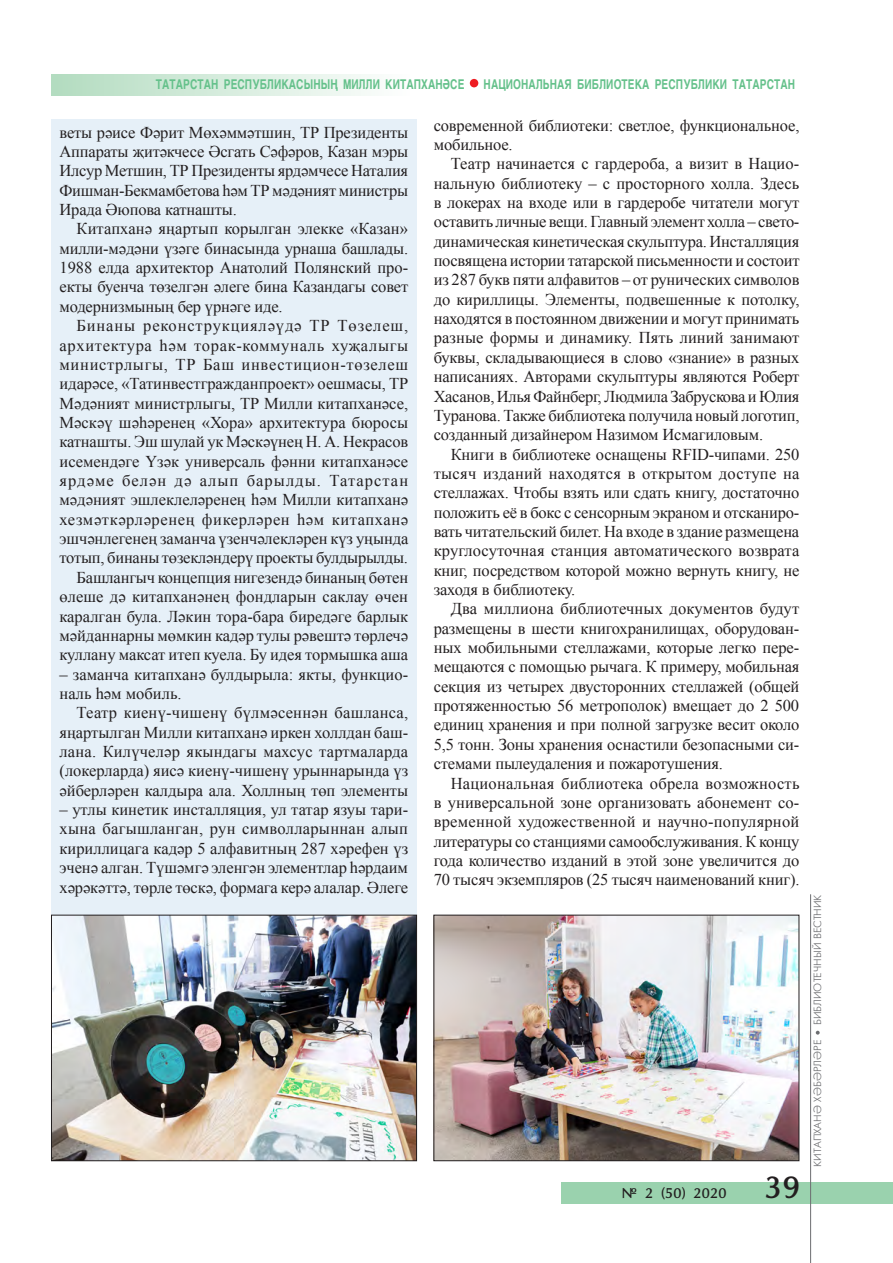
<style>
.page{position:relative;width:893px;height:1263px;background:#fff}
.page>*{position:absolute;margin:0;border:0;box-sizing:border-box;transform-origin:0 0}
._5_текст{font:16.5px/19.4px "Times New Roman";letter-spacing:-.01em;color:#231f20;text-align:justify}
.t1{font:700 15px "TT Optima";color:#231f20}
._5_Рубрика{font:700 13.5px "TT Helvetica";letter-spacing:.01em;color:#65c18b;scale:.75 1}
.t2{font:10.5px "TT Futuris";color:#6c6d70}
.s1{font-size:33px}
</style>
<div class="page">
<div style="left:561px;top:1182px;width:332px;height:21px;background:#9ad2ae"></div>
<hr style="left:810px;top:894px;width:1px;height:369px;background:#6c6d70">
<svg style="left:816px;top:1031px;width:4px;height:4px"></svg>
<div style="left:52px;top:119px;width:365px;height:1042px;background:#e6f0f8"></div>
<div style="left:52px;top:74px;width:358px;height:22px;background:linear-gradient(to right,#b3dcbf,#fefefe)"></div>
<div style="left:470px;top:79px;width:8px;height:8px;background:#ee1d23;border-radius:50%"></div>
<img style="left:436px;top:917px;width:361px;height:242px">
<div style="left:434px;top:915px;width:365px;height:246px;border:1px solid #231f20"></div>
<img style="left:53px;top:917px;width:362px;height:242px">
<div style="left:51px;top:915px;width:366px;height:246px;border:1px solid #231f20"></div>
<p class="_5_Рубрика" style="left:156px;top:76px;width:413px">ТАТАРСТАН РЕСПУБЛИКАСЫНЫҢ МИЛЛИ КИТАПХАНӘСЕ</p>
<p class="_5_Рубрика" style="left:484px;top:76px;width:417px">НАЦИОНАЛЬНАЯ БИБЛИОТЕКА РЕСПУБЛИКИ ТАТАРСТАН</p>
<p class="_5_текст" style="left:434px;top:115px;width:367px">современной библиотеки: светлое, функциональное, мобильное.</p>
<p class="_5_текст" style="left:434px;top:154px;width:367px;text-indent:17px">Театр начинается с гардероба, а визит в Нацио&shy;нальную библиотеку – с просторного холла. Здесь в локерах на входе или в гардеробе читатели могут оставить личные вещи. Главный элемент холла – свето&shy;динамическая кинетическая скульптура. Инсталляция посвящена истории татарской письменности и состоит из 287 букв пяти алфавитов – от рунических символов до кириллицы. Элементы, подвешенные к потолку, находятся в постоянном движении и могут принимать разные формы и динамику. Пять линий занимают буквы, складывающиеся в слово «знание» в разных написаниях. Авторами скульптуры являются Роберт Хасанов, Илья Файнберг, Людмила Забрускова и Юлия Туранова. Также библиотека получила новый логотип, созданный дизайнером Назимом Исмагиловым.</p>
<p class="_5_текст" style="left:434px;top:444px;width:367px;text-indent:17px">Книги в библиотеке оснащены RFID-чипами. 250 тысяч изданий находятся в открытом доступе на стеллажах. Чтобы взять или сдать книгу, достаточно положить её в бокс с сенсорным экраном и отсканиро&shy;вать читательский билет. На входе в здание размещена круглосуточная станция автоматического возврата книг, посредством которой можно вернуть книгу, не заходя в библиотеку.</p>
<p class="_5_текст" style="left:434px;top:599px;width:367px;text-indent:17px">Два миллиона библиотечных документов будут размещены в шести книгохранилищах, оборудован&shy;ных мобильными стеллажами, которые легко пере&shy;мещаются с помощью рычага. К примеру, мобильная секция из четырех двусторонних стеллажей (общей протяженностью 56 метрополок) вмещает до 2 500 единиц хранения и при полной загрузке весит около 5,5 тонн. Зоны хранения оснастили безопасными си&shy;стемами пылеудаления и пожаротушения.</p>
<p class="_5_текст" style="left:434px;top:773px;width:367px;text-indent:17px">Национальная библиотека обрела возможность в универсальной зоне организовать абонемент со&shy;временной художественной и научно-популярной литературы со станциями самообслуживания. К концу года количество изданий в этой зоне увеличится до 70 тысяч экземпляров (25 тысяч наименований книг).</p>
<p class="_5_текст" style="left:60px;top:122px;width:350px">веты рәисе Фәрит Мөхәммәтшин, ТР Президенты Аппараты җитәкчесе Әсгать Сәфәров, Казан мэры Илсур Метшин, ТР Президенты ярдәмчесе Наталия Фишман-Бекмамбетова һәм ТР мәдәният министры Ирада Әюпова катнашты.</p>
<p class="_5_текст" style="left:60px;top:219px;width:350px;text-indent:17px">Китапханә яңартып корылган элекке «Казан» милли-мәдәни үзәге бинасында урнаша башлады.<br>1988 елда архитектор Анатолий Полянский про&shy;екты буенча төзелгән әлеге бина Казандагы совет модернизмының бер үрнәге иде.</p>
<p class="_5_текст" style="left:60px;top:316px;width:350px;text-indent:17px">Бинаны реконструкцияләүдә ТР Төзелеш, архитектура һәм торак-коммуналь хуҗалыгы министрлыгы, ТР Баш инвестицион-төзелеш идарәсе, «Татинвестгражданпроект» оешмасы, ТР Мәдәният министрлыгы, ТР Милли китапханәсе, Мәскәү шәһәренең «Хора» архитектура бюросы катнашты. Эш шулай ук Мәскәүнең Н. А. Некрасов исемендәге Үзәк универсаль фәнни китапханәсе ярдәме белән дә алып барылды. Татарстан мәдәният эшлеклеләренең һәм Милли китапханә хезмәткәрләренең фикерләрен һәм китапханә эшчәнлегенең заманча үзенчәлекләрен күз уңында тотып, бинаны төзекләндерү проекты булдырылды.</p>
<p class="_5_текст" style="left:60px;top:567px;width:350px;text-indent:17px">Башлангыч концепция нигезендә бинаның бөтен өлеше дә китапханәнең фондларын саклау өчен каралган була. Ләкин тора-бара биредәге барлык мәйданнарны мөмкин кадәр тулы рәвештә төрлечә куллану максат итеп куела. Бу идея тормышка аша</p>
<p class="_5_текст" style="left:60px;top:664px;width:350px">– заманча китапханә булдырыла: якты, функцио&shy;наль һәм мобиль.</p>
<p class="_5_текст" style="left:60px;top:703px;width:350px;text-indent:17px">Театр киенү-чишенү бүлмәсеннән башланса, яңартылган Милли китапханә иркен холлдан баш&shy;лана. Килүчеләр якындагы махсус тартмаларда (локерларда) яисә киенү-чишенү урыннарында үз әйберләрен калдыра ала. Холлның төп элементы</p>
<p class="_5_текст" style="left:60px;top:800px;width:350px">– утлы кинетик инсталляция, ул татар язуы тари&shy;хына багышланган, рун символларыннан алып кириллицага кадәр 5 алфавитның 287 хәрефен үз эченә алган. Түшәмгә эленгән элементлар һәрдаим хәрәкәттә, төрле төскә, формага керә алалар. Әлеге</p>
<p class="t1" style="left:621px;top:1185px;width:181px">№ 2 (50) 2020 <span class="s1">39</span></p>
<p class="t2" style="left:812px;top:1025px;width:132px;rotate:-90deg">БИБЛИОТЕЧНЫЙ ВЕСТНИК</p>
<p class="t2" style="left:812px;top:1167px;width:128px;rotate:-90deg">КИТАПХАНӘ ХӘБӘРЛӘРЕ</p>
</div>
